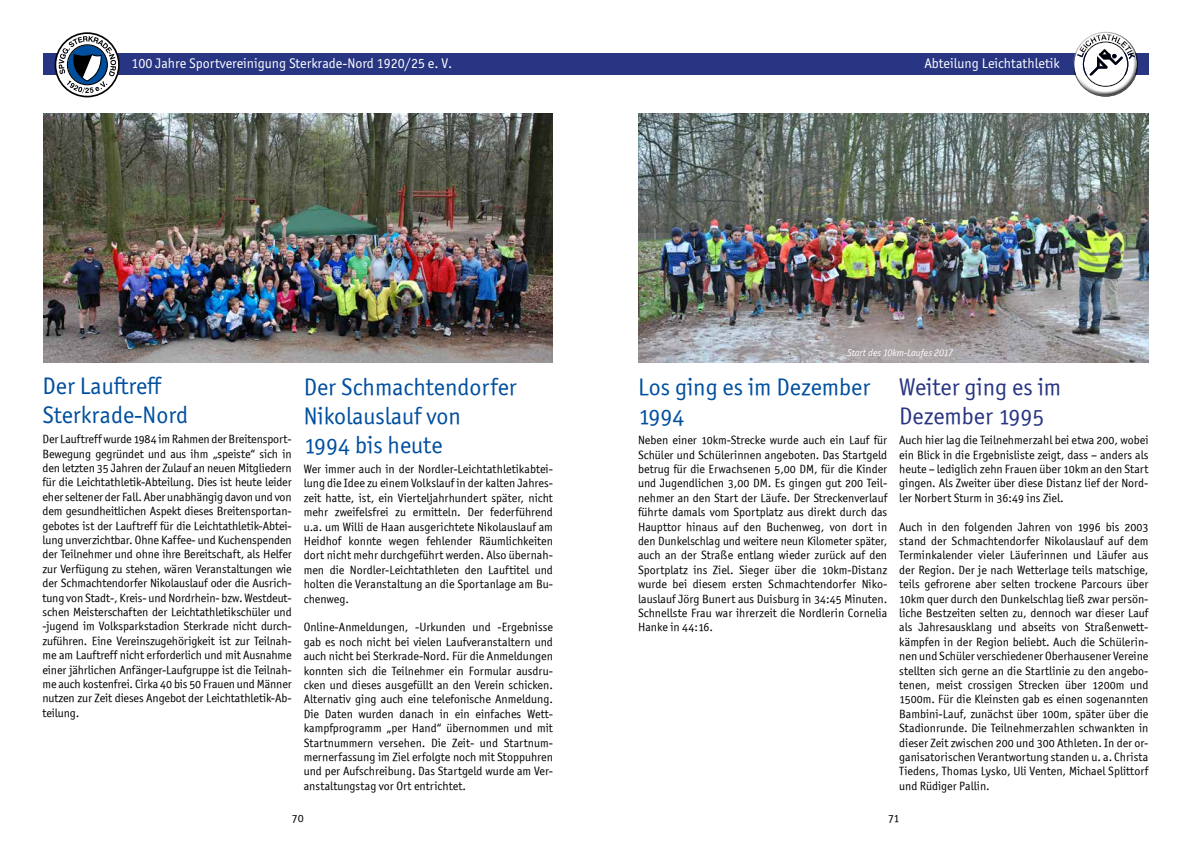
<style>
.page{position:relative;width:1191px;height:842px;background:#fff}
.page>*{position:absolute;margin:0;border:0;box-sizing:border-box;transform-origin:0 0}
.t1{font:24px/28.8px "Officina Sans OSITCTT Book";color:#004f9f}
.t2{font:24px/28.8px "Officina Sans ITC Pro";color:#004f9f}
.t3{font:24px/28.8px "Officina Sans OSITCTT Book";color:#283583}
.t4{font:14px "Officina Sans ITC Pro";color:#fff}
.t5{font:12px/14.4px "Officina Sans OSITCTT Book";color:#000;text-align:justify}
.t6{font:italic 10px "Officina Sans ITCTT Book";color:#fff}
</style>
<div class="page">
<div style="left:43px;top:53px;width:1105px;height:22px;background:#283583"></div>
<svg style="left:55px;top:32px;width:65px;height:65px"></svg>
<div style="left:1068px;top:28px;width:69px;height:55px;background:#fff;opacity:.75"></div>
<div style="left:1073px;top:42px;width:68px;height:58px;background:#000;opacity:.75"></div>
<img style="left:43px;top:113px;width:510px;height:250px">
<img style="left:638px;top:113px;width:510px;height:250px">
<p class="t4" style="left:131px;top:56px;width:322px">100 Jahre Sportvereinigung Sterkrade-Nord 1920/25 e. V.</p>
<p class="t4" style="left:924px;top:55px;width:137px">Abteilung Leichtathletik</p>
<h1 class="t2" style="left:43px;top:372px;width:147px">Der Lauftreff<br>Sterkrade-Nord</h1>
<p class="t5" style="left:43px;top:432px;width:251px">Der Lauftreff wurde 1984 im Rahmen der Breitensport-Bewegung gegründet und aus ihm „speiste“ sich in den letzten 35 Jahren der Zulauf an neuen Mitgliedern für die Leichtathletik-Abteilung. Dies ist heute leider eher seltener der Fall. Aber unabhängig davon und von dem gesundheitlichen Aspekt dieses Breitensportan&shy;gebotes ist der Lauftreff für die Leichtathletik-Abtei&shy;lung unverzichtbar. Ohne Kaffee- und Kuchenspenden der Teilnehmer und ohne ihre Bereitschaft, als Helfer zur Verfügung zu stehen, wären Veranstaltungen wie der Schmachtendorfer Nikolauslauf oder die Ausrich&shy;tung von Stadt-, Kreis- und Nordrhein- bzw. Westdeut&shy;schen Meisterschaften der Leichtathletikschüler und -jugend im Volksparkstadion Sterkrade nicht durch&shy;zuführen. Eine Vereinszugehörigkeit ist zur Teilnah&shy;me am Lauftreff nicht erforderlich und mit Ausnahme einer jährlichen Anfänger-Laufgruppe ist die Teilnah&shy;me auch kostenfrei. Cirka 40 bis 50 Frauen und Männer nutzen zur Zeit dieses Angebot der Leichtathletik-Ab&shy;teilung.</p>
<h1 class="t1" style="left:304px;top:373px;width:215px">Der Schmachtendorfer<br>Nikolauslauf von<br>1994 bis heute</h1>
<p class="t5" style="left:304px;top:462px;width:251px">Wer immer auch in der Nordler-Leichtathletikabtei&shy;lung die Idee zu einem Volkslauf in der kalten Jahres&shy;zeit hatte, ist, ein Vierteljahrhundert später, nicht mehr zweifelsfrei zu ermitteln. Der federführend u.a. um Willi de Haan ausgerichtete Nikolauslauf am Heidhof konnte wegen fehlender Räumlichkeiten dort nicht mehr durchgeführt werden. Also übernah&shy;men die Nordler-Leichtathleten den Lauftitel und holten die Veranstaltung an die Sportanlage am Bu&shy;chenweg.</p>
<p class="t5" style="left:304px;top:620px;width:251px">Online-Anmeldungen, -Urkunden und -Ergebnisse gab es noch nicht bei vielen Laufveranstaltern und auch nicht bei Sterkrade-Nord. Für die Anmeldungen konnten sich die Teilnehmer ein Formular ausdru&shy;cken und dieses ausgefüllt an den Verein schicken.<br>Alternativ ging auch eine telefonische Anmeldung.<br>Die Daten wurden danach in ein einfaches Wett&shy;kampfprogramm „per Hand“ übernommen und mit Startnummern versehen. Die Zeit- und Startnum&shy;mernerfassung im Ziel erfolgte noch mit Stoppuhren und per Aufschreibung. Das Startgeld wurde am Ver&shy;anstaltungstag vor Ort entrichtet.</p>
<p class="t6" style="left:847px;top:347px;width:107px">Start des 10km-Laufes 2017</p>
<h1 class="t1" style="left:638px;top:373px;width:234px">Los ging es im Dezember<br>1994</h1>
<p class="t5" style="left:638px;top:433px;width:251px">Neben einer 10km-Strecke wurde auch ein Lauf für Schüler und Schülerinnen angeboten. Das Startgeld betrug für die Erwachsenen 5,00 DM, für die Kinder und Jugendlichen 3,00 DM. Es gingen gut 200 Teil&shy;nehmer an den Start der Läufe. Der Streckenverlauf führte damals vom Sportplatz aus direkt durch das Haupttor hinaus auf den Buchenweg, von dort in den Dunkelschlag und weitere neun Kilometer später, auch an der Straße entlang wieder zurück auf den Sportplatz ins Ziel. Sieger über die 10km-Distanz wurde bei diesem ersten Schmachtendorfer Niko&shy;lauslauf Jörg Bunert aus Duisburg in 34:45 Minuten.<br>Schnellste Frau war ihrerzeit die Nordlerin Cornelia Hanke in 44:16.</p>
<h1 class="t3" style="left:899px;top:373px;width:163px">Weiter ging es im<br>Dezember 1995</h1>
<p class="t5" style="left:899px;top:433px;width:251px">Auch hier lag die Teilnehmerzahl bei etwa 200, wobei ein Blick in die Ergebnisliste zeigt, dass – anders als heute – lediglich zehn Frauen über 10km an den Start gingen. Als Zweiter über diese Distanz lief der Nord&shy;ler Norbert Sturm in 36:49 ins Ziel.</p>
<p class="t5" style="left:899px;top:519px;width:251px">Auch in den folgenden Jahren von 1996 bis 2003 stand der Schmachtendorfer Nikolauslauf auf dem Terminkalender vieler Läuferinnen und Läufer aus der Region. Der je nach Wetterlage teils matschige, teils gefrorene aber selten trockene Parcours über 10km quer durch den Dunkelschlag ließ zwar persön&shy;liche Bestzeiten selten zu, dennoch war dieser Lauf als Jahresausklang und abseits von Straßenwett&shy;kämpfen in der Region beliebt. Auch die Schülerin&shy;nen und Schüler verschiedener Oberhausener Vereine stellten sich gerne an die Startlinie zu den angebo&shy;tenen, meist crossigen Strecken über 1200m und 1500m. Für die Kleinsten gab es einen sogenannten Bambini-Lauf, zunächst über 100m, später über die Stadionrunde. Die Teilnehmerzahlen schwankten in dieser Zeit zwischen 200 und 300 Athleten. In der or&shy;ganisatorischen Verantwortung standen u. a. Christa Tiedens, Thomas Lysko, Uli Venten, Michael Splittorf und Rüdiger Pallin.</p>
<p class="t5" style="left:292px;top:810px;width:13px">70</p>
<p class="t5" style="left:888px;top:811px;width:13px">71</p>
</div>
